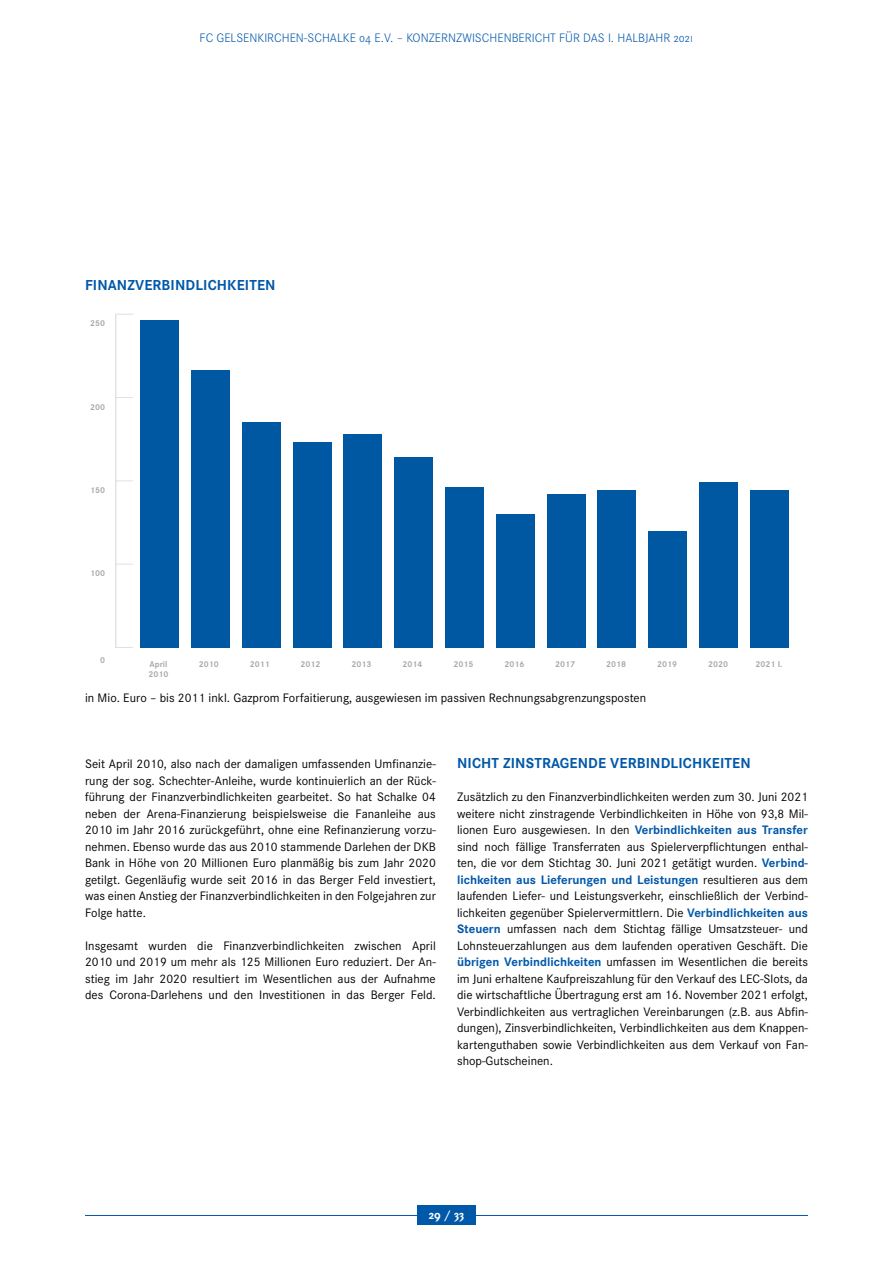
<style>
.page{position:relative;width:893px;height:1263px;background:#fff}
.page>*{position:absolute;margin:0;border:0;box-sizing:border-box;transform-origin:0 0}
.t1{font:700 15px "Corporate S";letter-spacing:.01em;color:#0058a9}
.t2{font:12.75px/16.5px "Corporate S";letter-spacing:.005em;color:#000;text-align:justify}
.t3{font:300 12.75px "Corporate SSC";color:#0058a9}
.t4{font:700 12.75px "Corporate SSC";color:#fff}
.t5{font:700 8.7px/10.5px "Corporate S";color:#a7aaab}
.s1{font-weight:700;color:#0058a9}
.s2{font-family:"Corporate S";font-weight:600}
</style>
<div class="page">
<hr style="left:85px;top:1215px;width:723px;height:1px;background:#0058a9">
<div style="left:417px;top:1206px;width:58px;height:19px;background:#0058a9"></div>
<hr style="left:115px;top:314px;width:1px;height:339px;background:#d2d5d2">
<svg style="left:116px;top:647px;width:17px;height:1px"></svg>
<svg style="left:116px;top:564px;width:17px;height:1px"></svg>
<svg style="left:116px;top:480px;width:17px;height:1px"></svg>
<svg style="left:116px;top:397px;width:17px;height:1px"></svg>
<svg style="left:116px;top:314px;width:17px;height:1px"></svg>
<div style="left:750px;top:491px;width:38px;height:157px;background:#0058a3"></div>
<div style="left:699px;top:482px;width:38px;height:166px;background:#0058a3"></div>
<div style="left:649px;top:531px;width:38px;height:117px;background:#0058a3"></div>
<div style="left:598px;top:491px;width:38px;height:157px;background:#0058a3"></div>
<div style="left:547px;top:494px;width:38px;height:154px;background:#0058a3"></div>
<div style="left:496px;top:514px;width:38px;height:134px;background:#0058a3"></div>
<div style="left:445px;top:487px;width:39px;height:161px;background:#0058a3"></div>
<div style="left:394px;top:457px;width:38px;height:191px;background:#0058a3"></div>
<div style="left:344px;top:434px;width:38px;height:214px;background:#0058a3"></div>
<div style="left:293px;top:442px;width:38px;height:206px;background:#0058a3"></div>
<div style="left:242px;top:422px;width:38px;height:226px;background:#0058a3"></div>
<div style="left:191px;top:371px;width:38px;height:277px;background:#0058a3"></div>
<div style="left:140px;top:321px;width:39px;height:327px;background:#0058a3"></div>
<p class="t3" style="left:200px;top:31px;width:495px">FC GELSENKIRCHEN-SCHALKE 04 E.V. – KONZERNZWISCHENBERICHT FÜR DAS I. HALBJAHR 2021</p>
<p class="t1" style="left:85px;top:274px;width:192px">FINANZVERBINDLICHKEITEN</p>
<p class="t5" style="left:90px;top:318px;width:16px">250</p>
<p class="t5" style="left:90px;top:322px;width:16px">200</p>
<p class="t5" style="left:90px;top:401px;width:16px">200</p>
<p class="t5" style="left:90px;top:405px;width:16px">150</p>
<p class="t5" style="left:90px;top:484px;width:16px">150</p>
<p class="t5" style="left:90px;top:488px;width:16px">100</p>
<p class="t5" style="left:90px;top:568px;width:16px">100</p>
<p class="t5" style="left:95px;top:572px;width:11px">50</p>
<p class="t5" style="left:95px;top:651px;width:11px">50</p>
<p class="t5" style="left:100px;top:655px;width:6px">0</p>
<p class="t5" style="left:149px;top:658px;width:21px">April<br>2010</p>
<p class="t5" style="left:199px;top:658px;width:21px">2010</p>
<p class="t5" style="left:250px;top:658px;width:21px">2011</p>
<p class="t5" style="left:301px;top:658px;width:21px">2012</p>
<p class="t5" style="left:352px;top:658px;width:21px">2013</p>
<p class="t5" style="left:402px;top:658px;width:21px">2014</p>
<p class="t5" style="left:453px;top:658px;width:21px">2015</p>
<p class="t5" style="left:504px;top:658px;width:21px">2016</p>
<p class="t5" style="left:555px;top:658px;width:21px">2017</p>
<p class="t5" style="left:606px;top:658px;width:21px">2018</p>
<p class="t5" style="left:657px;top:658px;width:21px">2019</p>
<p class="t5" style="left:708px;top:658px;width:21px">2020</p>
<p class="t5" style="left:756px;top:658px;width:28px">2021 I.</p>
<p class="t2" style="left:85px;top:689px;width:563px">in Mio. Euro – bis 2011 inkl. Gazprom Forfaitierung, ausgewiesen im passiven Rechnungsabgrenzungsposten</p>
<p class="t2" style="left:85px;top:755px;width:352px">Seit April 2010, also nach der damaligen umfassenden Umfinanzie&shy;rung der sog. Schechter-Anleihe, wurde kontinuierlich an der Rück&shy;führung der Finanzverbindlichkeiten gearbeitet. So hat Schalke 04 neben der Arena-Finanzierung beispielsweise die Fananleihe aus 2010 im Jahr 2016 zurückgeführt, ohne eine Refinanzierung vorzu&shy;nehmen. Ebenso wurde das aus 2010 stammende Darlehen der DKB Bank in Höhe von 20 Millionen Euro planmäßig bis zum Jahr 2020 getilgt. Gegenläufig wurde seit 2016 in das Berger Feld investiert, was einen Anstieg der Finanzverbindlichkeiten in den Folgejahren zur Folge hatte.</p>
<p class="t2" style="left:85px;top:937px;width:352px">Insgesamt wurden die Finanzverbindlichkeiten zwischen April 2010 und 2019 um mehr als 125 Millionen Euro reduziert. Der An&shy;stieg im Jahr 2020 resultiert im Wesentlichen aus der Aufnahme des Corona-Darlehens und den Investitionen in das Berger Feld.</p>
<p class="t1" style="left:457px;top:753px;width:295px">NICHT ZINSTRAGENDE VERBINDLICHKEITEN</p>
<p class="t2" style="left:457px;top:788px;width:352px">Zusätzlich zu den Finanzverbindlichkeiten werden zum 30. Juni 2021 weitere nicht zinstragende Verbindlichkeiten in Höhe von 93,8 Mil&shy;lionen Euro ausgewiesen. In den <span class="s1">Verbindlichkeiten aus Transfer </span>sind noch fällige Transferraten aus Spielerverpflichtungen enthal&shy;ten, die vor dem Stichtag 30. Juni 2021 getätigt wurden. <span class="s1">Verbind&shy;lichkeiten aus Lieferungen und Leistungen</span> resultieren aus dem laufenden Liefer- und Leistungsverkehr, einschließlich der Verbind&shy;lichkeiten gegenüber Spielervermittlern. Die <span class="s1">Verbindlichkeiten aus Steuern</span> umfassen nach dem Stichtag fällige Umsatzsteuer- und Lohnsteuerzahlungen aus dem laufenden operativen Geschäft. Die <span class="s1">übrigen Verbindlichkeiten</span> umfassen im Wesentlichen die bereits im Juni erhaltene Kaufpreiszahlung für den Verkauf des LEC-Slots, da die wirtschaftliche Übertragung erst am 16. November 2021 erfolgt, Verbindlichkeiten aus vertraglichen Vereinbarungen (z.B. aus Abfin&shy;dungen), Zinsverbindlichkeiten, Verbindlichkeiten aus dem Knappen&shy;kartenguthaben sowie Verbindlichkeiten aus dem Verkauf von Fan&shy;shop-Gutscheinen.</p>
<p class="t4" style="left:429px;top:1207px;width:37px">29 <span class="s2">/</span> 33</p>
</div>
